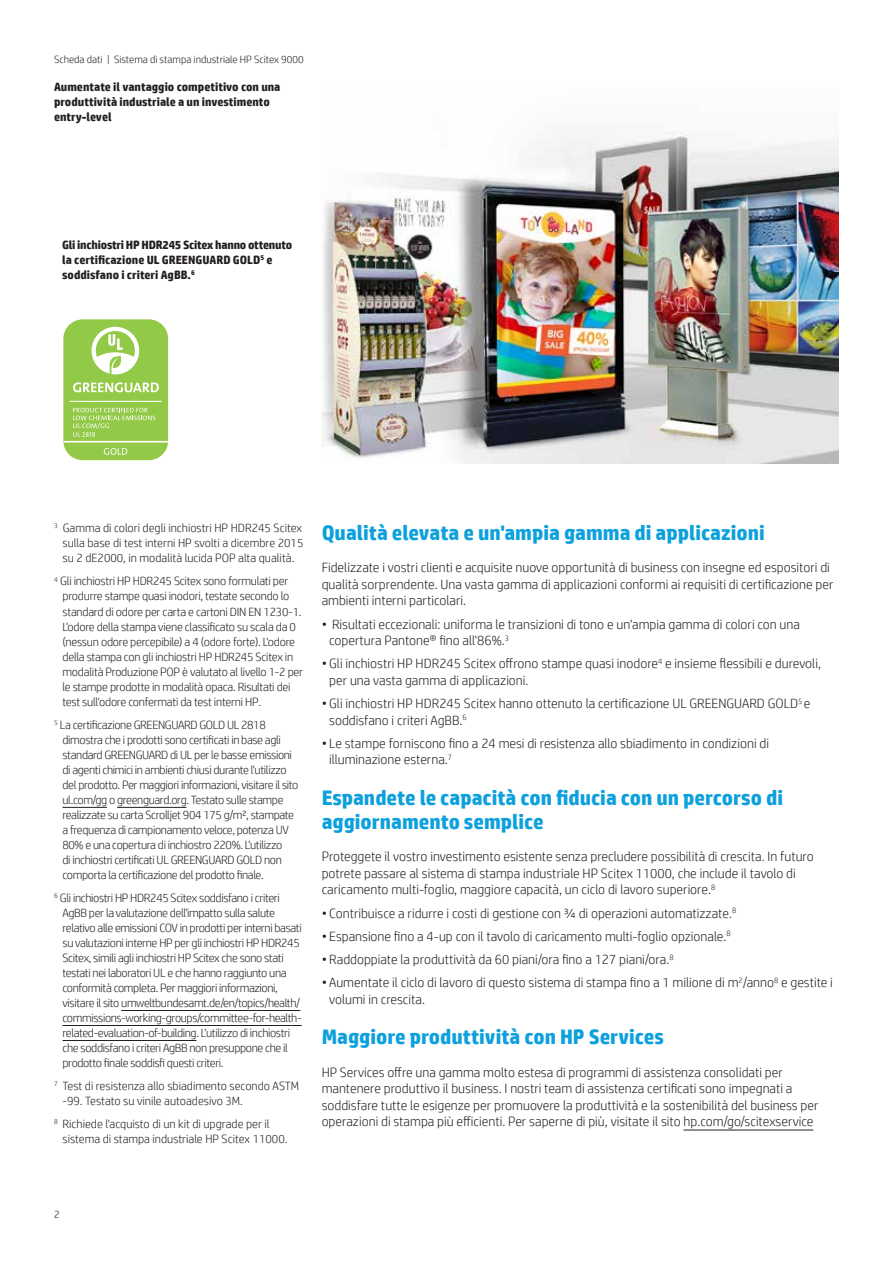
<style>
.page{position:relative;width:893px;height:1263px;background:#fff}
.page>*{position:absolute;margin:0;border:0;box-sizing:border-box;transform-origin:0 0}
.Subhead_14_16_bold_b{font:700 21px/24px "HP Simplified";color:#0ca0dd}
.Body{font:300 13.5px/16.5px "HP Simplified";color:#231f20}
.Body_before_bullet{font:300 13.5px/16.5px "HP Simplified";color:#231f20}
.Footnotes{font:300 12px/15px "HP Simplified";letter-spacing:-.03em;color:#231f20}
.Footnotes-2{font:300 12px/15px "HP Simplified";color:#231f20}
.Sidebar_header{font:700 12px/15px "HP Simplified";letter-spacing:-.005em;color:#231f20}
.Sidebar_header_no_sp{font:700 12px/15px "HP Simplified";color:#231f20}
.Title_descriptor{font:300 10.5px "HP Simplified";color:#231f20}
.Page_number_left{font:300 10.5px "HP Simplified";color:#231f20}
</style>
<div class="page">
<img style="left:322px;top:132px;width:517px;height:331px">
<div style="left:63px;top:319px;width:105px;height:141px;background:#92c947;border-radius:19px"></div>
<hr style="left:64px;top:441px;width:104px;height:1px;background:#fff">
<svg style="left:104px;top:448px;width:23px;height:7px"></svg>
<svg style="left:92px;top:327px;width:47px;height:48px"></svg>
<svg style="left:73px;top:408px;width:82px;height:29px"></svg>
<hr style="left:70px;top:401px;width:92px;height:1px;background:#fff">
<svg style="left:73px;top:382px;width:86px;height:10px"></svg>
<hr style="left:683px;top:1130px;width:130px;height:1px;background:#231f20">
<hr style="left:63px;top:807px;width:44px;height:1px;background:#231f20">
<hr style="left:117px;top:807px;width:69px;height:1px;background:#231f20">
<hr style="left:121px;top:1010px;width:179px;height:1px;background:#231f20">
<hr style="left:63px;top:1025px;width:239px;height:1px;background:#231f20">
<hr style="left:63px;top:1040px;width:133px;height:1px;background:#231f20">
<p class="Title_descriptor" style="left:54px;top:52px;width:251px">Scheda dati | Sistema di stampa industriale HP Scitex 9000</p>
<p class="Sidebar_header_no_sp" style="left:54px;top:79px;width:228px">Aumentate il vantaggio competitivo con una produttività industriale a un investimento entry-level</p>
<p class="Sidebar_header" style="left:62px;top:237px;width:231px">Gli inchiostri HP HDR245 Scitex hanno ottenuto la certificazione UL GREENGUARD GOLD<sup>5</sup> e soddisfano i criteri AgBB.<sup>6</sup></p>
<p class="Footnotes" style="left:63px;top:520px;width:242px;text-align:justify;text-indent:-9px"><sup>3</sup> Gamma di colori degli inchiostri HP HDR245 Scitex sulla base di test interni HP svolti a dicembre 2015 su 2 dE2000, in modalità lucida POP alta qualità.</p>
<p class="Footnotes" style="left:63px;top:573px;width:242px;text-indent:-9px"><sup>4</sup> Gli inchiostri HP HDR245 Scitex sono formulati per produrre stampe quasi inodori, testate secondo lo standard di odore per carta e cartoni DIN EN 1230-1.<br>L'odore della stampa viene classificato su scala da 0 (nessun odore percepibile) a 4 (odore forte). L'odore della stampa con gli inchiostri HP HDR245 Scitex in modalità Produzione POP è valutato al livello 1-2 per le stampe prodotte in modalità opaca. Risultati dei test sull'odore confermati da test interni HP.</p>
<p class="Footnotes" style="left:63px;top:717px;width:237px;text-indent:-9px"><sup>5</sup> La certificazione GREENGUARD GOLD UL 2818 dimostra che i prodotti sono certificati in base agli standard GREENGUARD di UL per le basse emissioni di agenti chimici in ambienti chiusi durante l'utilizzo del prodotto. Per maggiori informazioni, visitare il sito ul.com/gg o greenguard.org. Testato sulle stampe realizzate su carta Scrolljet 904 175 g/m², stampate a frequenza di campionamento veloce, potenza UV 80% e una copertura di inchiostro 220%. L'utilizzo<br>di inchiostri certificati UL GREENGUARD GOLD non comporta la certificazione del prodotto finale.</p>
<p class="Footnotes" style="left:63px;top:890px;width:241px;text-indent:-9px"><sup>6</sup> Gli inchiostri HP HDR245 Scitex soddisfano i criteri AgBB per la valutazione dell'impatto sulla salute relativo alle emissioni COV in prodotti per interni basati su valutazioni interne HP per gli inchiostri HP HDR245<br>Scitex, simili agli inchiostri HP Scitex che sono stati testati nei laboratori UL e che hanno raggiunto una conformità completa. Per maggiori informazioni, visitare il sito umweltbundesamt.de/en/topics/health/ commissions-working-groups/committee-for-health&shy;related-evaluation-of-building. L'utilizzo di inchiostri che soddisfano i criteri AgBB non presuppone che il prodotto finale soddisfi questi criteri.</p>
<p class="Footnotes-2" style="left:63px;top:1078px;width:238px;text-indent:-9px"><sup>7</sup> Test di resistenza allo sbiadimento secondo ASTM -99. Testato su vinile autoadesivo 3M.</p>
<p class="Footnotes-2" style="left:63px;top:1116px;width:226px;text-indent:-9px"><sup>8</sup> Richiede l'acquisto di un kit di upgrade per il sistema di stampa industriale HP Scitex 11000.</p>
<p class="Subhead_14_16_bold_b" style="left:322px;top:520px;width:445px">Qualità elevata e un'ampia gamma di applicazioni</p>
<p class="Body_before_bullet" style="left:322px;top:559px;width:513px">Fidelizzate i vostri clienti e acquisite nuove opportunità di business con insegne ed espositori di qualità sorprendente. Una vasta gamma di applicazioni conformi ai requisiti di certificazione per ambienti interni particolari.</p>
<p class="Body" style="left:329px;top:615px;width:472px;text-indent:-8px">• Risultati eccezionali: uniforma le transizioni di tono e un'ampia gamma di colori con una copertura Pantone® fino all'86%.<sup>3</sup></p>
<p class="Body" style="left:329px;top:655px;width:493px;text-indent:-8px">• Gli inchiostri HP HDR245 Scitex offrono stampe quasi inodore<sup>4</sup> e insieme flessibili e durevoli, per una vasta gamma di applicazioni.</p>
<p class="Body" style="left:329px;top:695px;width:483px;text-indent:-8px">• Gli inchiostri HP HDR245 Scitex hanno ottenuto la certificazione UL GREENGUARD GOLD<sup>5</sup> e soddisfano i criteri AgBB.<sup>6</sup></p>
<p class="Body" style="left:329px;top:735px;width:441px;text-indent:-8px">• Le stampe forniscono fino a 24 mesi di resistenza allo sbiadimento in condizioni di illuminazione esterna.<sup>7</sup></p>
<p class="Subhead_14_16_bold_b" style="left:322px;top:785px;width:463px">Espandete le capacità con fiducia con un percorso di aggiornamento semplice</p>
<p class="Body_before_bullet" style="left:322px;top:848px;width:494px">Proteggete il vostro investimento esistente senza precludere possibilità di crescita. In futuro potrete passare al sistema di stampa industriale HP Scitex 11000, che include il tavolo di caricamento multi-foglio, maggiore capacità, un ciclo di lavoro superiore.<sup>8</sup></p>
<p class="Body" style="left:322px;top:904px;width:416px">• Contribuisce a ridurre i costi di gestione con ¾ di operazioni automatizzate.<sup>8</sup></p>
<p class="Body" style="left:322px;top:927px;width:411px">• Espansione fino a 4-up con il tavolo di caricamento multi-foglio opzionale.<sup>8</sup></p>
<p class="Body" style="left:322px;top:951px;width:353px">• Raddoppiate la produttività da 60 piani/ora fino a 127 piani/ora.<sup>8</sup></p>
<p class="Body" style="left:329px;top:974px;width:505px;text-indent:-8px">• Aumentate il ciclo di lavoro di questo sistema di stampa fino a 1 milione di m<sup>2</sup>/anno<sup>8</sup> e gestite i volumi in crescita.</p>
<p class="Subhead_14_16_bold_b" style="left:322px;top:1025px;width:344px">Maggiore produttività con HP Services</p>
<p class="Body" style="left:322px;top:1063px;width:498px">HP Services offre una gamma molto estesa di programmi di assistenza consolidati per mantenere produttivo il business. I nostri team di assistenza certificati sono impegnati a soddisfare tutte le esigenze per promuovere la produttività e la sostenibilità del business per operazioni di stampa più efficienti. Per saperne di più, visitate il sito hp.com/go/scitexservice</p>
<p class="Page_number_left" style="left:54px;top:1207px;width:7px">2</p>
</div>
